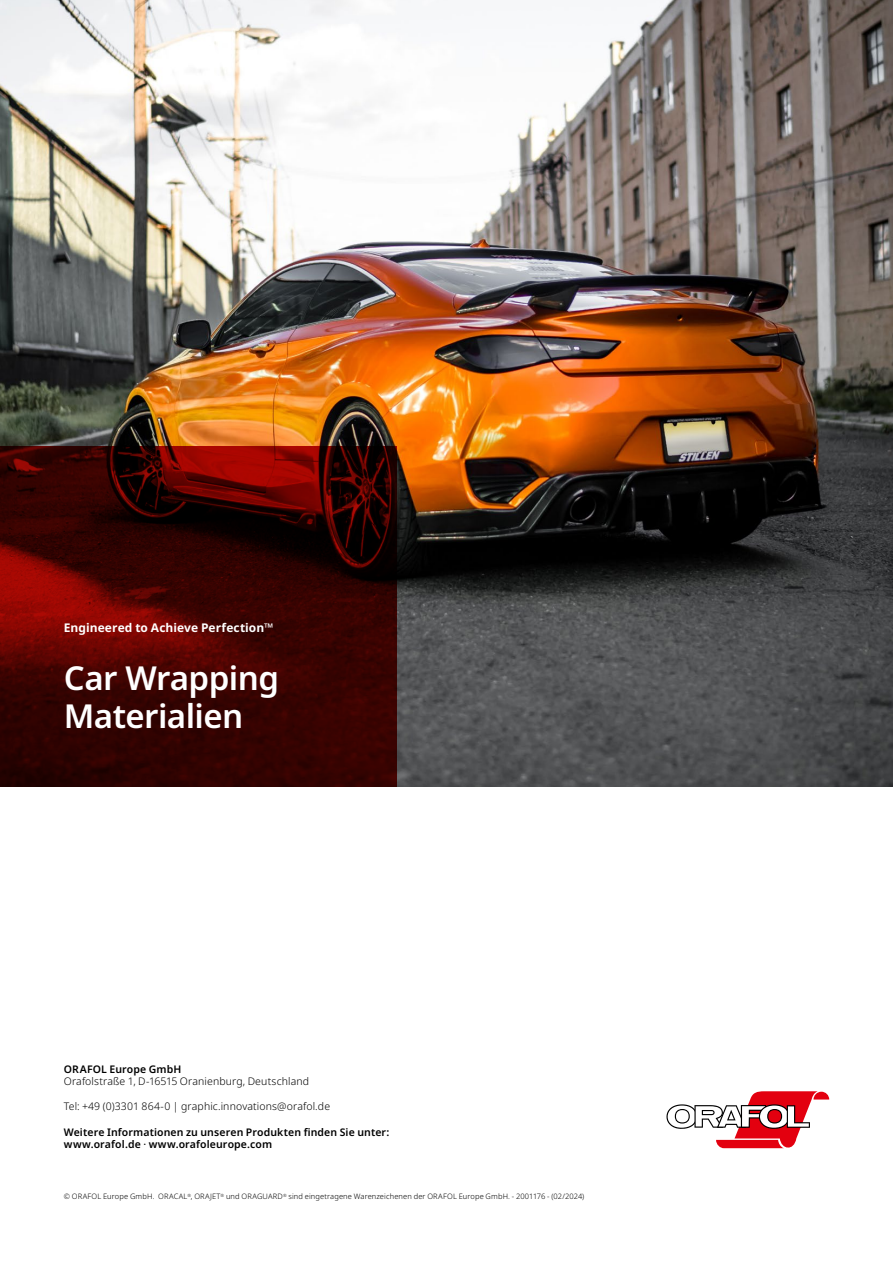
<style>
.page{position:relative;width:893px;height:1263px;background:#fff}
.page>*{position:absolute;margin:0;border:0;box-sizing:border-box;transform-origin:0 0}
.Brochure_Title{font:600 33px "Noto Sans";letter-spacing:-.02em;color:#fff}
.Division_Tagline{font:700 12px "Noto Sans";letter-spacing:.005em;color:#fff}
.Contact_text_bold{font:600 10.5px "Noto Sans";letter-spacing:.01em;color:#000}
.Contact_text{font:300 10.5px "Noto Sans";letter-spacing:.01em;color:#000}
.Disclaimer_text{font:300 7.5px "Noto Sans";letter-spacing:.015em;color:#000}
.s1{font-weight:400}
</style>
<div class="page">
<img style="left:0;top:0;width:893px;height:787px">
<svg style="left:666px;top:1091px;width:163px;height:58px"></svg>
<svg style="left:0;top:446px;width:397px;height:341px;background:#3f0301"></svg>
<p class="Division_Tagline" style="left:64px;top:619px;width:211px">Engineered to Achieve Perfection™</p>
<p class="Brochure_Title" style="left:64px;top:655px;width:217px">Car Wrapping</p>
<p class="Brochure_Title" style="left:64px;top:693px;width:181px">Materialien</p>
<p class="Contact_text_bold" style="left:64px;top:1061px;width:119px">ORAFOL Europe GmbH</p>
<p class="Contact_text" style="left:64px;top:1074px;width:247px">Orafolstraße 1, D-16515 Oranienburg, Deutschland</p>
<p class="Contact_text" style="left:64px;top:1099px;width:268px">Tel: +49 (0)3301 864-0 | graphic.innovations@orafol.de</p>
<p class="Contact_text_bold" style="left:64px;top:1124px;width:327px">Weitere Informationen zu unseren Produkten finden Sie unter:</p>
<p class="Contact_text_bold" style="left:64px;top:1137px;width:210px">www.orafol.de <span class="s1">·</span> www.orafoleurope.com</p>
<p class="Disclaimer_text" style="left:64px;top:1191px;width:522px">© ORAFOL Europe GmbH. ORACAL<sup>®</sup>, ORAJET<sup>®</sup> und ORAGUARD<sup>®</sup> sind eingetragene Warenzeichenen der ORAFOL Europe GmbH. - 2001176 - (02/2024)</p>
</div>
